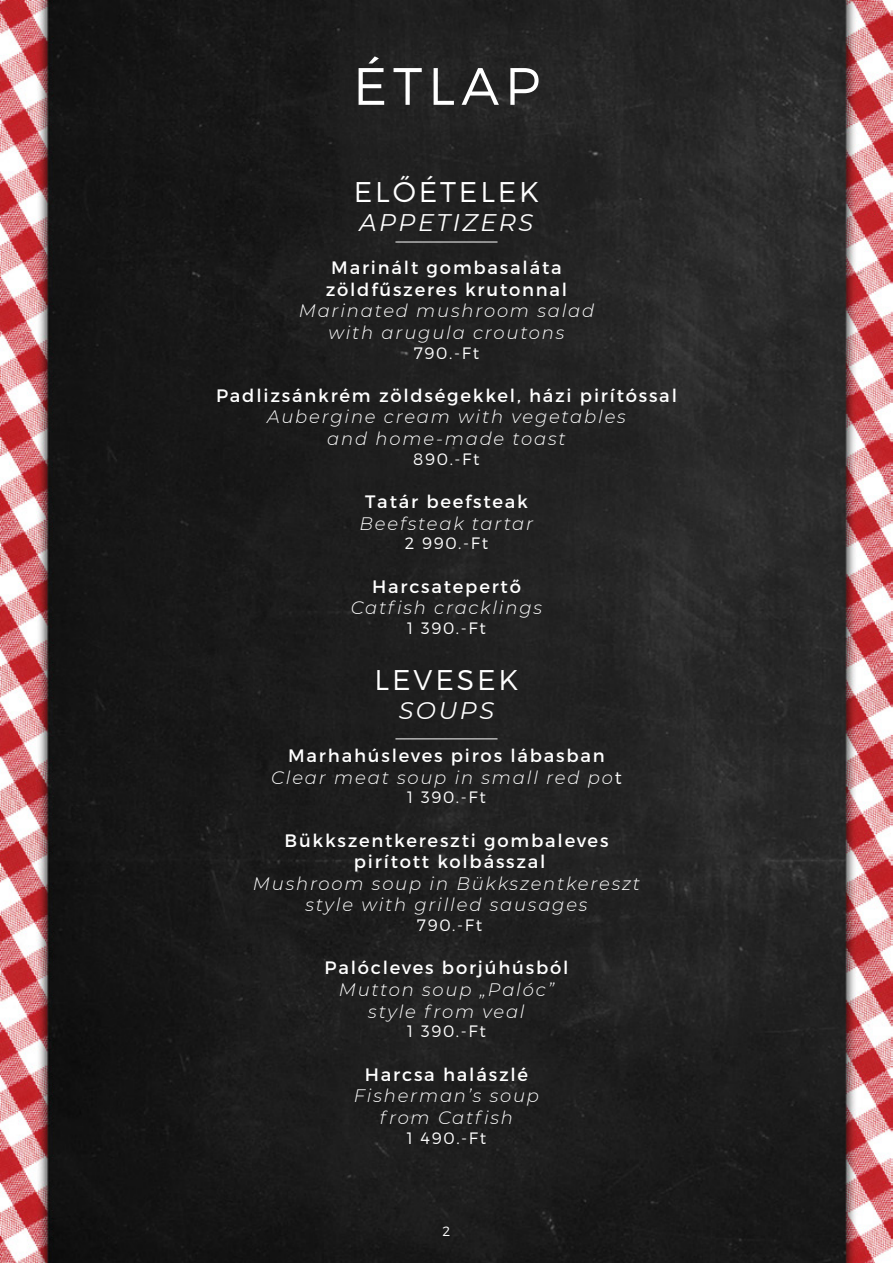
<style>
.page{position:relative;width:893px;height:1263px;background:#fff}
.page>*{position:absolute;margin:0;border:0;box-sizing:border-box;transform-origin:0 0}
.t1{font:300 52.5px "Montserrat";letter-spacing:.11em;color:#fff}
.t2{font:300 28.5px "Montserrat";letter-spacing:.1em;color:#fff}
.t3{font:italic 24px "Montserrat";letter-spacing:.1em;color:#fff}
.t4{font:18px/21.6px "Montserrat";letter-spacing:.1em;color:#fff;text-align:center}
.t5{font:italic 300 18px/21.6px "Montserrat";letter-spacing:.1em;color:#fff;text-align:center}
.t6{font:300 16.5px "Montserrat";letter-spacing:.1em;color:#fff}
.t7{font:300 13.5px "Montserrat";color:#fff}
.s1{font-weight:300;font-style:italic}
.s2{font-weight:300}
</style>
<div class="page">
<img style="left:0;top:0;width:893px;height:1263px">
<hr style="left:395px;top:738px;width:102px;height:1px;background:#fff">
<hr style="left:395px;top:242px;width:102px;height:1px;background:#fff">
<h1 class="t1" style="left:353px;top:54px;width:188px">ÉTLAP</h1>
<h2 class="t2" style="left:354px;top:175px;width:187px">ELŐÉTELEK</h2>
<h3 class="t3" style="left:360px;top:206px;width:175px">APPETIZERS</h3>
<p class="t4" style="left:326px;top:257px;width:243px">Marinált gombasaláta zöldfűszeres krutonnal</p>
<p class="t5" style="left:299px;top:299px;width:297px">Marinated mushroom salad with arugula croutons</p>
<p class="t6" style="left:414px;top:343px;width:67px">790.-Ft</p>
<p class="t4" style="left:216px;top:385px;width:462px">Padlizsánkrém zöldségekkel, házi pirítóssal</p>
<p class="t5" style="left:267px;top:406px;width:360px">Aubergine cream with vegetables and home-made toast</p>
<p class="t6" style="left:413px;top:449px;width:68px">890.-Ft</p>
<p class="t4" style="left:365px;top:491px;width:164px">Tatár beefsteak</p>
<p class="t5" style="left:360px;top:512px;width:175px">Beefsteak tartar</p>
<p class="t6" style="left:405px;top:533px;width:85px">2 990.-Ft</p>
<p class="t4" style="left:372px;top:575px;width:150px">Harcsatepertő</p>
<p class="t5" style="left:351px;top:596px;width:193px">Catfish cracklings</p>
<p class="t6" style="left:407px;top:618px;width:80px">1 390.-Ft</p>
<h2 class="t2" style="left:375px;top:662px;width:145px">LEVESEK</h2>
<h3 class="t3" style="left:399px;top:694px;width:97px">SOUPS</h3>
<p class="t4" style="left:271px;top:745px;width:352px">Marhahúsleves piros lábasban<br><span class="s1">Clear meat soup in small red po</span><span class="s2">t</span></p>
<p class="t6" style="left:407px;top:787px;width:80px">1 390.-Ft</p>
<p class="t4" style="left:285px;top:829px;width:325px">Bükkszentkereszti gombaleves pirított kolbásszal</p>
<p class="t5" style="left:253px;top:872px;width:389px">Mushroom soup in Bükkszentkereszt style with grilled sausages</p>
<p class="t6" style="left:417px;top:915px;width:67px">790.-Ft</p>
<p class="t4" style="left:324px;top:957px;width:246px">Palócleves borjúhúsból</p>
<p class="t5" style="left:339px;top:978px;width:217px">Mutton soup „Palóc” style from veal</p>
<p class="t6" style="left:407px;top:1021px;width:80px">1 390.-Ft</p>
<p class="t4" style="left:365px;top:1063px;width:165px">Harcsa halászlé</p>
<p class="t5" style="left:354px;top:1084px;width:187px">Fisherman’s soup from Catfish</p>
<p class="t6" style="left:407px;top:1127px;width:81px">1 490.-Ft</p>
<p class="t7" style="left:443px;top:1223px;width:9px">2</p>
</div>
